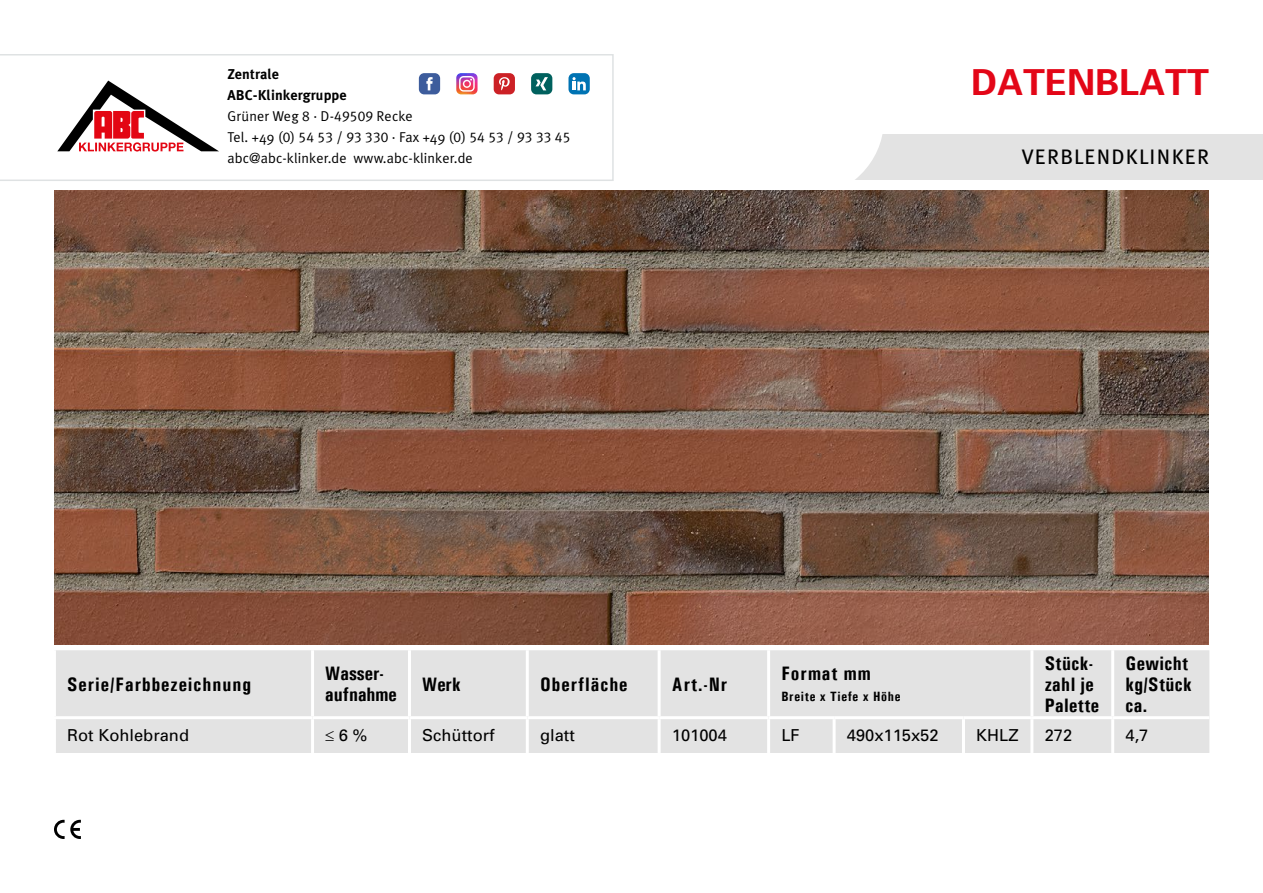
<style>
.page{position:relative;width:1263px;height:893px;background:#fff}
.page>*{position:absolute;margin:0;border:0;box-sizing:border-box;transform-origin:0 0}
.t1{font:700 36px "Univers 65";color:#e30617}
.t2{font:21px "Meta Plus";letter-spacing:.055em;color:#000}
.t3{font:700 19.5px/21px "Univers Condensed";letter-spacing:.02em;color:#000}
.t4{font:700 19.5px "Univers Condensed";letter-spacing:.05em;color:#000}
.t5{font:700 19.5px/21px "Univers Condensed";color:#000}
.t6{font:16.5px "Univers";color:#000}
.t7{font:14.25px "Meta Plus Normal";letter-spacing:.01em;color:#000}
.t8{font:14.25px "Meta Plus Normal Caps";letter-spacing:.01em;color:#000}
.t9{font:700 14.25px/21px "Meta Plus";letter-spacing:.01em;color:#000}
.t10{font:700 13.5px "Univers Condensed";letter-spacing:.05em;color:#000}
.s1{font-family:"Meta Plus Normal Caps"}
.s2{font-family:"Meta Plus Normal"}
</style>
<div class="page">
<div style="left:761px;top:135px;width:502px;height:45px;background:#e3e3e3"></div>
<svg style="left:761px;top:134px;width:132px;height:46px"></svg>
<svg style="left:0;top:54px;width:614px;height:127px"></svg>
<div style="left:56px;top:650px;width:1153px;height:103px;background:#e3e3e3"></div>
<hr style="left:311px;top:650px;width:3px;height:66px;background:#fff">
<hr style="left:408px;top:650px;width:3px;height:66px;background:#fff">
<hr style="left:526px;top:650px;width:3px;height:66px;background:#fff">
<hr style="left:767px;top:650px;width:3px;height:66px;background:#fff">
<hr style="left:1030px;top:650px;width:3px;height:66px;background:#fff">
<hr style="left:1111px;top:650px;width:3px;height:66px;background:#fff">
<hr style="left:53px;top:716px;width:260px;height:3px;background:#fff">
<hr style="left:313px;top:716px;width:96px;height:3px;background:#fff">
<hr style="left:311px;top:719px;width:3px;height:34px;background:#fff">
<hr style="left:409px;top:716px;width:118px;height:3px;background:#fff">
<hr style="left:408px;top:719px;width:3px;height:34px;background:#fff">
<hr style="left:527px;top:716px;width:132px;height:3px;background:#fff">
<hr style="left:526px;top:719px;width:3px;height:34px;background:#fff">
<hr style="left:659px;top:716px;width:110px;height:3px;background:#fff">
<hr style="left:769px;top:716px;width:65px;height:3px;background:#fff">
<hr style="left:767px;top:719px;width:3px;height:34px;background:#fff">
<hr style="left:834px;top:716px;width:129px;height:3px;background:#fff">
<hr style="left:833px;top:719px;width:3px;height:34px;background:#fff">
<hr style="left:963px;top:716px;width:69px;height:3px;background:#fff">
<hr style="left:962px;top:719px;width:3px;height:34px;background:#fff">
<hr style="left:1032px;top:716px;width:81px;height:3px;background:#fff">
<hr style="left:1030px;top:719px;width:3px;height:34px;background:#fff">
<hr style="left:1113px;top:716px;width:96px;height:3px;background:#fff">
<hr style="left:1111px;top:719px;width:3px;height:34px;background:#fff">
<hr style="left:658px;top:650px;width:3px;height:66px;background:#fff">
<hr style="left:658px;top:719px;width:3px;height:34px;background:#fff">
<img style="left:55px;top:190px;width:1154px;height:455px">
<div style="left:419px;top:73px;width:21px;height:21px;background:#3d5c9c;border-radius:5px"></div>
<svg style="left:426px;top:77px;width:7px;height:13px"></svg>
<svg style="left:456px;top:73px;width:21px;height:21px"></svg>
<div style="left:494px;top:73px;width:21px;height:21px;background:#cc2126;border-radius:5px"></div>
<svg style="left:499px;top:77px;width:11px;height:13px"></svg>
<div style="left:531px;top:73px;width:21px;height:21px;background:#00615e;border-radius:5px"></div>
<svg style="left:535px;top:77px;width:13px;height:13px"></svg>
<div style="left:568px;top:73px;width:22px;height:21px;background:#0073b3;border-radius:5px"></div>
<svg style="left:572px;top:77px;width:14px;height:13px"></svg>
<svg style="left:54px;top:820px;width:27px;height:19px"></svg>
<p class="t9" style="left:227px;top:64px;width:121px">Zentrale<br>ABC-Klinkergruppe</p>
<p class="t7" style="left:227px;top:108px;width:187px">Grüner Weg <span class="s1">8</span> · D-<span class="s1">49509</span> Recke</p>
<p class="t8" style="left:227px;top:129px;width:344px"><span class="s2">Tel. +49 (</span>0) 54 53 / 93 330 <span class="s2">· Fax +49 (</span>0) 54 53 / 93 33 45</p>
<p class="t7" style="left:227px;top:150px;width:247px">abc@abc-klinker.de www.abc-klinker.de</p>
<h1 class="t1" style="left:971px;top:59px;width:239px">DATENBLATT</h1>
<h2 class="t2" style="left:1022px;top:145px;width:189px">VERBLENDKLINKER</h2>
<h3 class="t4" style="left:67px;top:672px;width:185px">Serie/Farbbezeichnung</h3>
<h3 class="t5" style="left:325px;top:663px;width:73px">Wasser&shy;aufnahme</h3>
<h3 class="t3" style="left:422px;top:673px;width:40px">Werk</h3>
<h3 class="t4" style="left:540px;top:672px;width:89px">Oberfläche</h3>
<h3 class="t3" style="left:672px;top:673px;width:57px">Art.-Nr</h3>
<h3 class="t4" style="left:781px;top:662px;width:91px">Format mm</h3>
<p class="t10" style="left:781px;top:688px;width:121px">Breite x Tiefe x Höhe</p>
<h3 class="t3" style="left:1045px;top:652px;width:56px">Stück&shy;zahl je<br>Palette</h3>
<h3 class="t3" style="left:1125px;top:652px;width:68px">Gewicht kg/Stück ca.</h3>
<p class="t6" style="left:67px;top:726px;width:123px">Rot Kohlebrand</p>
<p class="t6" style="left:325px;top:726px;width:44px">≤ 6 %</p>
<p class="t6" style="left:422px;top:726px;width:74px">Schüttorf</p>
<p class="t6" style="left:540px;top:726px;width:36px">glatt</p>
<p class="t6" style="left:672px;top:726px;width:57px">101004</p>
<p class="t6" style="left:781px;top:726px;width:20px">LF</p>
<p class="t6" style="left:847px;top:726px;width:93px">490x115x52</p>
<p class="t6" style="left:976px;top:726px;width:44px">KHLZ</p>
<p class="t6" style="left:1045px;top:726px;width:29px">272</p>
<p class="t6" style="left:1125px;top:726px;width:24px">4,7</p>
</div>
